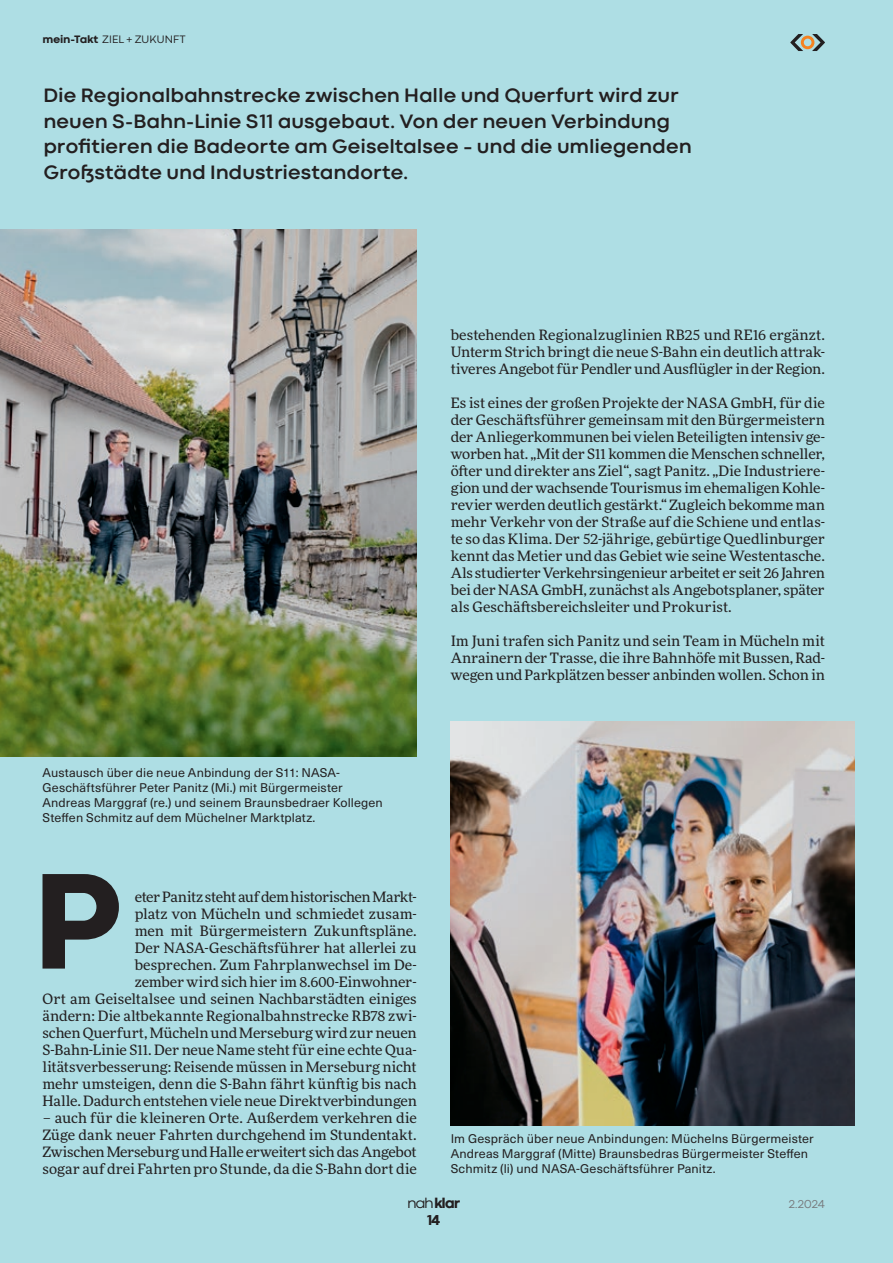
<style>
.page{position:relative;width:893px;height:1263px;background:#aedee4}
.page>*{position:absolute;margin:0;border:0;box-sizing:border-box;transform-origin:0 0}
.t1{font:800 142.35px "Codec Cold";color:#231f20}
.t2{font:700 20.25px/25.5px "Codec Cold";letter-spacing:-.01em;color:#231f20}
.t3{font:800 15px "Codec Cold";letter-spacing:-.09em;color:#231f20}
.t4{font:14.25px/17px "More Pro";letter-spacing:-.005em;color:#231f20;text-align:justify}
.t5{font:12.3px/15px "Neue Haas Unica Pro";letter-spacing:.01em;color:#231f20}
.t6{font:12px "Codec Cold News";color:#76787b}
.t7{font:11.25px "Codec Cold News";letter-spacing:.005em;color:#231f20}
.s1{font-family:"Codec Cold";font-weight:800}
.s2{font-family:"Codec Cold News";font-weight:400}
</style>
<div class="page">
<img style="left:451px;top:722px;width:404px;height:404px">
<svg style="left:790px;top:34px;width:35px;height:17px"></svg>
<img style="left:0;top:230px;width:417px;height:527px">
<p class="t7" style="left:43px;top:32px;width:145px"><span class="s1">mein-Takt</span> ZIEL + ZUKUNFT</p>
<p class="t2" style="left:43px;top:83px;width:650px">Die Regionalbahnstrecke zwischen Halle und Querfurt wird zur neuen S-Bahn-Linie S11 ausgebaut. Von der neuen Verbindung profitieren die Badeorte am Geiseltalsee – und die umliegenden Großstädte und Industriestandorte.</p>
<p class="t4" style="left:451px;top:326px;width:376px">bestehenden Regionalzuglinien RB25 und RE16 ergänzt.<br>Unterm Strich bringt die neue S-Bahn ein deutlich attrak&shy;tiveres Angebot für Pendler und Ausflügler in der Region.</p>
<p class="t4" style="left:451px;top:394px;width:376px">Es ist eines der großen Projekte der NASA GmbH, für die der Geschäftsführer gemeinsam mit den Bürgermeistern der Anliegerkommunen bei vielen Beteiligten intensiv ge&shy;worben hat. „Mit der S11 kommen die Menschen schneller, öfter und direkter ans Ziel“, sagt Panitz. „Die Industriere&shy;gion und der wachsende Tourismus im ehemaligen Kohle&shy;revier werden deutlich gestärkt.“ Zugleich bekomme man mehr Verkehr von der Straße auf die Schiene und entlas&shy;te so das Klima. Der 52-jährige, gebürtige Quedlinburger kennt das Metier und das Gebiet wie seine Westentasche.<br>Als studierter Verkehrsingenieur arbeitet er seit 26 Jahren bei der NASA GmbH, zunächst als Angebotsplaner, später als Geschäftsbereichsleiter und Prokurist.</p>
<p class="t4" style="left:451px;top:632px;width:376px">Im Juni trafen sich Panitz und sein Team in Mücheln mit Anrainern der Trasse, die ihre Bahnhöfe mit Bussen, Rad&shy;wegen und Parkplätzen besser anbinden wollen. Schon in</p>
<p class="t5" style="left:43px;top:766px;width:342px">Austausch über die neue Anbindung der S11: NASA-Geschäftsführer Peter Panitz (Mi.) mit Bürgermeister Andreas Marggraf (re.) und seinem Braunsbedraer Kollegen Steffen Schmitz auf dem Müchelner Marktplatz.</p>
<p class="t1" style="left:32px;top:834px;width:92px">P</p>
<p class="t4" style="left:43px;top:887px;width:376px;text-align:right">eter Panitz steht auf dem historischen Markt-<br>platz von Mücheln und schmiedet zusam-<br>men mit Bürgermeistern Zukunftspläne.<br>Der NASA-Geschäftsführer hat allerlei zu<br>besprechen. Zum Fahrplanwechsel im De-<br>zember wird sich hier im 8.600-Einwohner-<br>Ort am Geiseltalsee und seinen Nachbarstädten einiges ändern: Die altbekannte Regionalbahnstrecke RB78 zwi&shy;schen Querfurt, Mücheln und Merseburg wird zur neuen S-Bahn-Linie S11. Der neue Name steht für eine echte Qua&shy;litätsverbesserung: Reisende müssen in Merseburg nicht mehr umsteigen, denn die S-Bahn fährt künftig bis nach Halle. Dadurch entstehen viele neue Direktverbindungen</p>
<p class="t4" style="left:43px;top:1108px;width:376px">– auch für die kleineren Orte. Außerdem verkehren die Züge dank neuer Fahrten durchgehend im Stundentakt.<br>Zwischen Merseburg und Halle erweitert sich das Angebot sogar auf drei Fahrten pro Stunde, da die S-Bahn dort die</p>
<p class="t5" style="left:451px;top:1131px;width:365px">Im Gespräch über neue Anbindungen: Müchelns Bürgermeister<br>Andreas Marggraf (Mitte) Braunsbedras Bürgermeister Steffen<br>Schmitz (li) und NASA-Geschäftsführer Panitz.</p>
<p class="t3" style="left:407px;top:1193px;width:55px"><span class="s2">nah</span> klar</p>
<p class="t6" style="left:788px;top:1197px;width:38px">2.2024</p>
<p class="t3" style="left:427px;top:1210px;width:15px">14</p>
</div>
